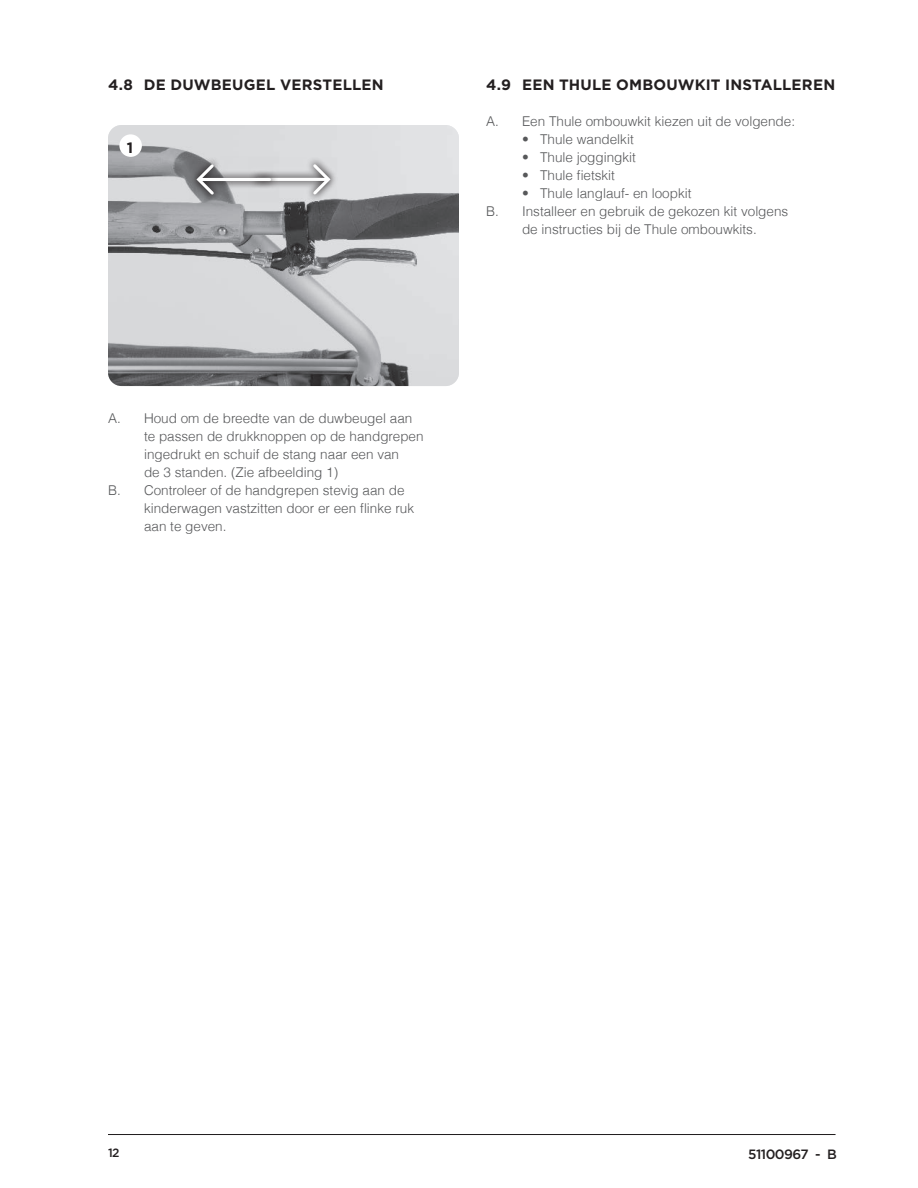
<style>
.page{position:relative;width:918px;height:1188px;background:#fff}
.page>*{position:absolute;margin:0;border:0;box-sizing:border-box;transform-origin:0 0}
.t1{font:700 15px "Gotham";letter-spacing:.015em;color:#231f20}
.t2{font:300 13.5px "Helvetica";color:#57585a}
.t3{font:500 13.5px "Thule";letter-spacing:-.04em;color:#231f20}
.t4{font:500 12px "Thule";color:#231f20}
</style>
<div class="page">
<hr style="left:108px;top:1134px;width:728px;height:1px;background:#231f20">
<img style="left:108px;top:125px;width:351px;height:261px">
<div style="left:119px;top:134px;width:23px;height:23px;background:#fff;border-radius:50%"></div>
<svg style="left:279px;top:157px;width:59px;height:45px;background:#cdcdcf"></svg>
<hr style="left:257px;top:178px;width:70px;height:3px;background:#fff">
<svg style="left:310px;top:161px;width:21px;height:34px"></svg>
<svg style="left:189px;top:157px;width:90px;height:45px;background:#b7b8ba"></svg>
<hr style="left:200px;top:178px;width:70px;height:3px;background:#fff">
<svg style="left:196px;top:163px;width:21px;height:34px"></svg>
<p class="t1" style="left:108px;top:76px;width:277px">4.8 DE DUWBEUGEL VERSTELLEN</p>
<p class="t1" style="left:127px;top:139px;width:8px">1</p>
<p class="t1" style="left:486px;top:76px;width:351px">4.9 EEN THULE OMBOUWKIT I NSTALLEREN</p>
<p class="t2" style="left:486px;top:113px;width:311px">A. Een Thule ombouwkit kiezen uit de volgende:</p>
<p class="t2" style="left:522px;top:131px;width:113px">• Thule wandelkit</p>
<p class="t2" style="left:522px;top:149px;width:116px">• Thule joggingkit</p>
<p class="t2" style="left:522px;top:167px;width:95px">• Thule fietskit</p>
<p class="t2" style="left:522px;top:185px;width:171px">• Thule langlauf- en loopkit</p>
<p class="t2" style="left:486px;top:203px;width:304px">B. Installeer en gebruik de gekozen kit volgens</p>
<p class="t2" style="left:522px;top:221px;width:236px">de instructies bij de Thule ombouwkits.</p>
<p class="t2" style="left:108px;top:410px;width:306px">A. Houd om de breedte van de duwbeugel aan</p>
<p class="t2" style="left:144px;top:428px;width:281px">te passen de drukknoppen op de handgrepen</p>
<p class="t2" style="left:144px;top:446px;width:257px">ingedrukt en schuif de stang naar een van</p>
<p class="t2" style="left:144px;top:464px;width:196px">de 3 standen. (Zie afbeelding 1)</p>
<p class="t2" style="left:108px;top:482px;width:298px">B. Controleer of de handgrepen stevig aan de</p>
<p class="t2" style="left:144px;top:500px;width:272px">kinderwagen vastzitten door er een flinke ruk</p>
<p class="t2" style="left:144px;top:518px;width:84px">aan te geven.</p>
<p class="t4" style="left:108px;top:1145px;width:13px">12</p>
<p class="t3" style="left:748px;top:1145px;width:90px">51100967 - B</p>
</div>
